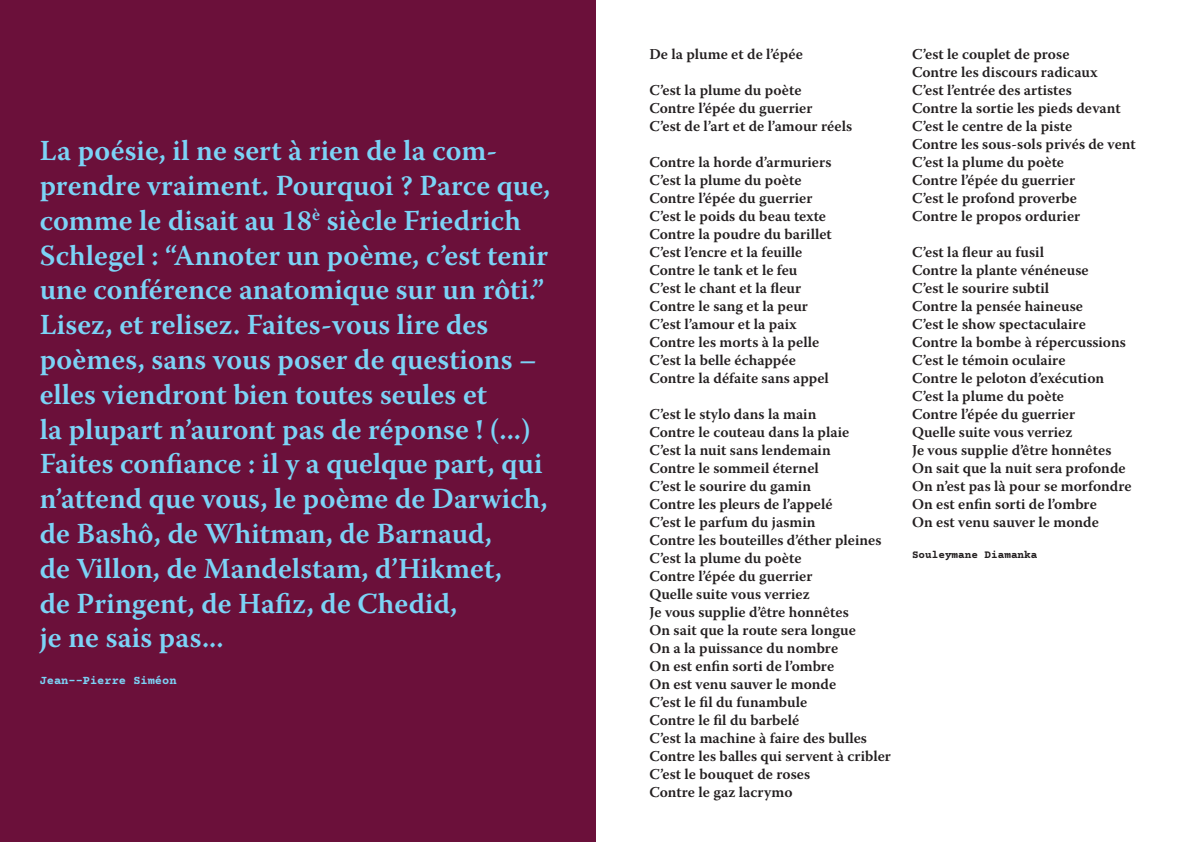
<style>
.page{position:relative;width:1191px;height:842px;background:#fff}
.page>*{position:absolute;margin:0;border:0;box-sizing:border-box;transform-origin:0 0}
.t1{font:600 29px/34.8px "Warnock Pro";color:#7cd3f6}
.t2{font:600 15px/18px "Warnock Pro";color:#231f20}
.t3{font:700 12px "Courier Prime";color:#7cd3f6}
.t4{font:700 11px "Courier Prime";color:#231f20}
</style>
<div class="page">
<div style="left:0;top:0;width:595px;height:842px;background:#6b103a"></div>
<p class="t1" style="left:40px;top:133px;width:512px">La poésie, il ne sert à rien de la com&shy;prendre vraiment. Pourquoi ? Parce que, comme le disait au 18<sup>è</sup> siècle Friedrich Schlegel : “Annoter un poème, c’est tenir une conférence anatomique sur un rôti.” Lisez, et relisez. Faites-vous lire des poèmes, sans vous poser de questions – elles viendront bien toutes seules et<br>la plupart n’auront pas de réponse ! (...)<br>Faites confiance : il y a quelque part, qui n’attend que vous, le poème de Darwich, de Bashô, de Whitman, de Barnaud,<br>de Villon, de Mandelstam, d’Hikmet,<br>de Pringent, de Hafiz, de Chedid,<br>je ne sais pas...</p>
<p class="t3" style="left:40px;top:673px;width:138px">Jean--Pierre Siméon</p>
<p class="t2" style="left:649px;top:45px;width:155px">De la plume et de l’épée</p>
<p class="t2" style="left:649px;top:81px;width:204px">C’est la plume du poète<br>Contre l’épée du guerrier<br>C’est de l’art et de l’amour réels</p>
<p class="t2" style="left:649px;top:153px;width:184px">Contre la horde d’armuriers<br>C’est la plume du poète<br>Contre l’épée du guerrier<br>C’est le poids du beau texte<br>Contre la poudre du barillet<br>C’est l’encre et la feuille<br>Contre le tank et le feu<br>C’est le chant et la fleur<br>Contre le sang et la peur<br>C’est l’amour et la paix<br>Contre les morts à la pelle<br>C’est la belle échappée<br>Contre la défaite sans appel</p>
<p class="t2" style="left:649px;top:405px;width:243px">C’est le stylo dans la main<br>Contre le couteau dans la plaie<br>C’est la nuit sans lendemain<br>Contre le sommeil éternel<br>C’est le sourire du gamin<br>Contre les pleurs de l’appelé<br>C’est le parfum du jasmin<br>Contre les bouteilles d’éther pleines<br>C’est la plume du poète<br>Contre l’épée du guerrier<br>Quelle suite vous verriez<br>Je vous supplie d’être honnêtes<br>On sait que la route sera longue<br>On a la puissance du nombre<br>On est enfin sorti de l’ombre<br>On est venu sauver le monde<br>C’est le fil du funambule<br>Contre le fil du barbelé<br>C’est la machine à faire des bulles<br>Contre les balles qui servent à cribler<br>C’est le bouquet de roses<br>Contre le gaz lacrymo</p>
<p class="t2" style="left:912px;top:45px;width:225px">C’est le couplet de prose<br>Contre les discours radicaux<br>C’est l’entrée des artistes<br>Contre la sortie les pieds devant<br>C’est le centre de la piste<br>Contre les sous-sols privés de vent<br>C’est la plume du poète<br>Contre l’épée du guerrier<br>C’est le profond proverbe<br>Contre le propos ordurier</p>
<p class="t2" style="left:912px;top:243px;width:221px">C’est la fleur au fusil<br>Contre la plante vénéneuse<br>C’est le sourire subtil<br>Contre la pensée haineuse<br>C’est le show spectaculaire<br>Contre la bombe à répercussions<br>C’est le témoin oculaire<br>Contre le peloton d’exécution<br>C’est la plume du poète<br>Contre l’épée du guerrier<br>Quelle suite vous verriez<br>Je vous supplie d’être honnêtes<br>On sait que la nuit sera profonde<br>On n’est pas là pour se morfondre<br>On est enfin sorti de l’ombre<br>On est venu sauver le monde</p>
<p class="t4" style="left:912px;top:549px;width:127px">Souleymane Diamanka</p>
</div>
